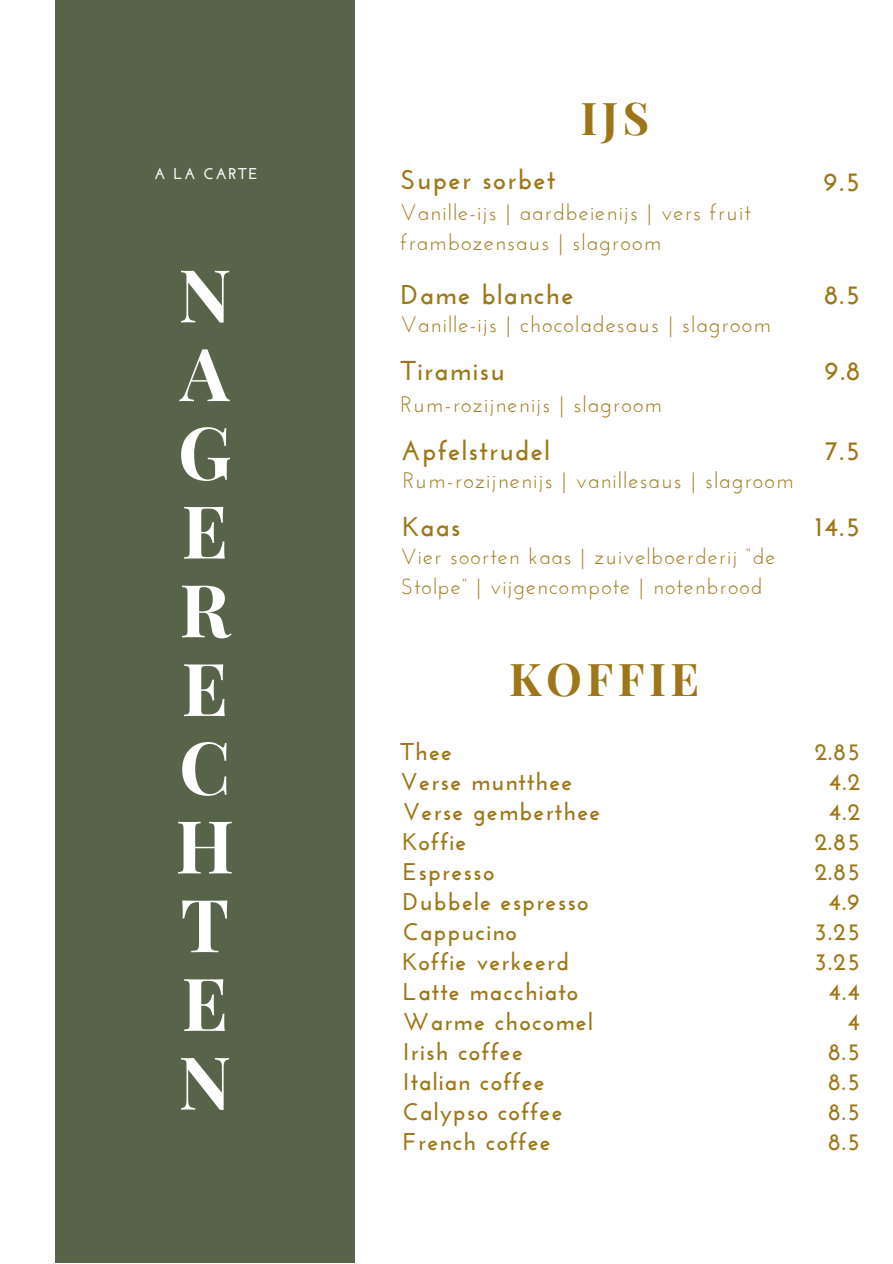
<style>
.page{position:relative;width:893px;height:1264px;background:#fff}
.page>*{position:absolute;margin:0;border:0;box-sizing:border-box;transform-origin:0 0}
.t1{font:700 73.05px/78.8px "Playfair Display";color:#fff;text-align:justify}
.t2{font:700 45.15px "Playfair Display";letter-spacing:.1em;color:#9d7717}
.t3{font:700 27.15px "Josefin Sans";letter-spacing:.05em;color:#9d7717}
.t4{font:700 24.15px/30px "Josefin Sans";letter-spacing:.05em;color:#9d7717}
.t5{font:22.35px/30.3px "Josefin Sans";letter-spacing:.05em;color:#9d7717}
.t6{font:22.05px/30.3px "Josefin Sans";letter-spacing:.05em;color:#9d7717}
.t7{font:700 15.6px "Josefin Sans";letter-spacing:.1em;color:#fff}
</style>
<div class="page">
<div style="left:55px;top:0;width:299px;height:1262px;background:#576449"></div>
<p class="t7" style="left:154px;top:168px;width:105px">A LA CARTE</p>
<h1 class="t1" style="left:175px;top:253px;width:60px">N A G E R E C H T E N</h1>
<h2 class="t2" style="left:580px;top:86px;width:70px">IJS</h2>
<p class="t3" style="left:400px;top:168px;width:156px">Super sorbet</p>
<p class="t5" style="left:400px;top:199px;width:351px">Vanille-ijs | aardbeienijs | vers fruit frambozensaus | slagroom</p>
<p class="t3" style="left:401px;top:284px;width:174px">Dame blanche</p>
<p class="t5" style="left:401px;top:311px;width:372px">Vanille-ijs | chocoladesaus | slagroom</p>
<p class="t3" style="left:401px;top:359px;width:105px">Tiramisu</p>
<p class="t5" style="left:400px;top:391px;width:263px">Rum-rozijnenijs | slagroom</p>
<p class="t3" style="left:401px;top:440px;width:150px">Apfelstrudel</p>
<p class="t5" style="left:403px;top:467px;width:392px">Rum-rozijnenijs | vanillesaus | slagroom</p>
<p class="t3" style="left:403px;top:515px;width:59px">Kaas</p>
<p class="t6" style="left:401px;top:543px;width:376px">Vier soorten kaas | zuivelboerderij “de<br>Stolpe” | vijgencompote | notenbrood</p>
<p class="t3" style="left:823px;top:171px;width:38px">9.5</p>
<p class="t3" style="left:824px;top:284px;width:37px">8.5</p>
<p class="t3" style="left:824px;top:359px;width:37px">9.8</p>
<p class="t3" style="left:825px;top:440px;width:36px">7.5</p>
<p class="t3" style="left:814px;top:515px;width:47px">14.5</p>
<h2 class="t2" style="left:509px;top:647px;width:191px">KOFFIE</h2>
<p class="t4" style="left:400px;top:739px;width:201px">Thee<br>Verse muntthee<br>Verse gemberthee<br>Koffie<br>Espresso<br>Dubbele espresso<br>Cappucino<br>Koffie verkeerd<br>Latte macchiato<br>Warme chocomel<br>Irish coffee<br>Italian coffee<br>Calypso coffee<br>French coffee</p>
<p class="t4" style="left:814px;top:739px;width:47px;text-align:right">2.85<br>4.2<br>4.2<br>2.85<br>2.85<br>4.9<br>3.25<br>3.25<br>4.4<br>4<br>8.5<br>8.5<br>8.5<br>8.5</p>
</div>
